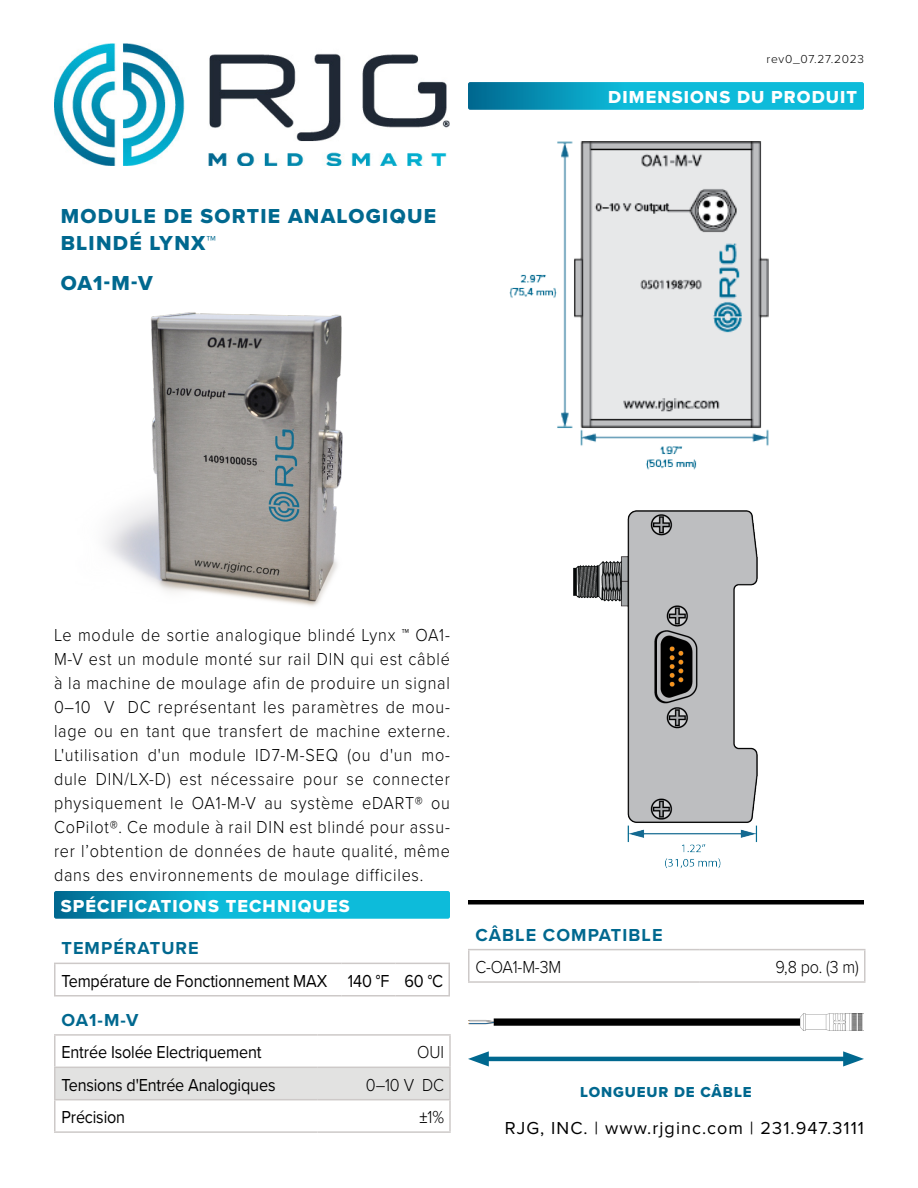
<style>
.page{position:relative;width:918px;height:1188px;background:#fff}
.page>*{position:absolute;margin:0;border:0;box-sizing:border-box;transform-origin:0 0}
.t1{font:21px/27px "Proxima Nova Extrabld";letter-spacing:.06em;color:#00688f}
.t2{font:300 18px/24px "Proxima Nova";letter-spacing:.05em;color:#000;text-align:justify;scale:.9 1}
.t3{font:18px "Proxima Nova";letter-spacing:-.01em;color:#000;scale:.9 1}
.t4{font:18px "Proxima Nova Extrabld";letter-spacing:.06em;color:#fff}
.t5{font:18px "Proxima Nova";letter-spacing:.06em;color:#000}
.t6{font:700 18px "Proxima Nova";letter-spacing:.06em;color:#00688f}
.t7{font:15px "Proxima Nova Extrabld";letter-spacing:.06em;color:#00688f}
.t8{font:300 12px "Proxima Nova";letter-spacing:.06em;color:#000}
.s1{font-weight:400}
</style>
<div class="page">
<img style="left:54px;top:44px;width:396px;height:122px">
<img style="left:105px;top:312px;width:238px;height:294px">
<svg style="left:54px;top:891px;width:396px;height:28px;background:#0caacb"></svg>
<svg style="left:468px;top:82px;width:396px;height:28px;background:#0caacb"></svg>
<hr style="left:468px;top:900px;width:396px;height:4px;background:#000">
<img style="left:509px;top:141px;width:260px;height:329px">
<img style="left:574px;top:511px;width:183px;height:357px">
<hr style="left:54px;top:963px;width:287px;height:1px;background:#cdc9c8">
<hr style="left:54px;top:964px;width:2px;height:31px;background:#cdc9c8">
<hr style="left:341px;top:963px;width:54px;height:1px;background:#cdc9c8">
<hr style="left:395px;top:963px;width:55px;height:1px;background:#cdc9c8">
<hr style="left:448px;top:964px;width:2px;height:31px;background:#cdc9c8">
<hr style="left:54px;top:995px;width:287px;height:2px;background:#cdc9c8">
<hr style="left:341px;top:995px;width:54px;height:2px;background:#cdc9c8">
<hr style="left:395px;top:995px;width:55px;height:2px;background:#cdc9c8">
<div style="left:56px;top:1068px;width:393px;height:31px;background:#e2e2e1"></div>
<hr style="left:54px;top:1067px;width:264px;height:1px;background:#cdc9c8">
<hr style="left:318px;top:1067px;width:133px;height:1px;background:#cdc9c8">
<hr style="left:54px;top:1099px;width:264px;height:1px;background:#cdc9c8">
<hr style="left:318px;top:1099px;width:133px;height:1px;background:#cdc9c8">
<hr style="left:54px;top:1034px;width:264px;height:2px;background:#cdc9c8">
<hr style="left:54px;top:1036px;width:2px;height:31px;background:#cdc9c8">
<hr style="left:318px;top:1034px;width:133px;height:2px;background:#cdc9c8">
<hr style="left:449px;top:1036px;width:2px;height:31px;background:#cdc9c8">
<hr style="left:54px;top:1068px;width:2px;height:31px;background:#cdc9c8">
<hr style="left:449px;top:1068px;width:2px;height:31px;background:#cdc9c8">
<hr style="left:54px;top:1100px;width:2px;height:31px;background:#cdc9c8">
<hr style="left:449px;top:1100px;width:2px;height:31px;background:#cdc9c8">
<hr style="left:54px;top:1131px;width:264px;height:2px;background:#cdc9c8">
<hr style="left:318px;top:1131px;width:133px;height:2px;background:#cdc9c8">
<hr style="left:468px;top:949px;width:232px;height:1px;background:#cdc9c8">
<hr style="left:468px;top:950px;width:2px;height:31px;background:#cdc9c8">
<hr style="left:700px;top:949px;width:165px;height:1px;background:#cdc9c8">
<hr style="left:864px;top:950px;width:2px;height:31px;background:#cdc9c8">
<hr style="left:468px;top:981px;width:232px;height:2px;background:#cdc9c8">
<hr style="left:700px;top:981px;width:165px;height:2px;background:#cdc9c8">
<hr style="left:481px;top:1057px;width:370px;height:4px;background:#00688f">
<svg style="left:468px;top:1051px;width:21px;height:16px"></svg>
<svg style="left:843px;top:1051px;width:21px;height:16px"></svg>
<img style="left:468px;top:1013px;width:396px;height:17px">
<p class="t1" style="left:61px;top:202px;width:377px">MODULE DE SORTIE ANALOGIQUE<br>BLINDÉ LYNX™</p>
<p class="t1" style="left:61px;top:269px;width:94px">OA1‑M‑V</p>
<p class="t8" style="left:766px;top:51px;width:99px">rev0_07.27.2023</p>
<p class="t4" style="left:608px;top:84px;width:250px">DIMENSIONS DU PRODUIT</p>
<p class="t2" style="left:54px;top:622px;width:442px">Le module de sortie analogique blindé Lynx ™ OA1- M-V est un module monté sur rail DIN qui est câblé à la machine de moulage afin de produire un signal 0–10 V DC représentant les paramètres de mou&shy;lage ou en tant que transfert de machine externe.<br>L'utilisation d'un module ID7-M-SEQ (ou d'un mo&shy;dule DIN/LX‑D) est nécessaire pour se connecter physiquement le OA1-M-V au système eDART® ou CoPilot®. Ce module à rail DIN est blindé pour assu&shy;rer l’obtention de données de haute qualité, même dans des environnements de moulage difficiles.</p>
<p class="t4" style="left:61px;top:893px;width:290px">SPÉCIFICATIONS TECHNIQUES</p>
<p class="t6" style="left:62px;top:935px;width:139px">TEMPÉRATURE</p>
<p class="t3" style="left:62px;top:967px;width:426px">Température de Fonctionnement MAX 140 °F 60 °C</p>
<p class="t6" style="left:62px;top:1006px;width:78px">OA1‑M‑V</p>
<p class="t3" style="left:62px;top:1039px;width:224px">Entrée Isolée Electriquement</p>
<p class="t2" style="left:417px;top:1039px;width:31px">OUI</p>
<p class="t3" style="left:62px;top:1071px;width:239px">Tensions d'Entrée Analogiques</p>
<p class="t2" style="left:366px;top:1072px;width:88px">0–10 V DC</p>
<p class="t3" style="left:62px;top:1104px;width:72px">Précision</p>
<p class="t2" style="left:420px;top:1104px;width:29px"><span class="s1">±</span>1%</p>
<p class="t6" style="left:476px;top:921px;width:189px">CÂBLE COMPATIBLE</p>
<p class="t2" style="left:476px;top:954px;width:97px">C‑OA1‑M‑3M</p>
<p class="t2" style="left:776px;top:954px;width:94px">9,8 po. (3 m)</p>
<p class="t7" style="left:580px;top:1081px;width:173px">LONGUEUR DE CÂBLE</p>
<p class="t5" style="left:505px;top:1115px;width:361px">RJG, INC. | www.rjginc.com | 231.947.3111</p>
</div>
